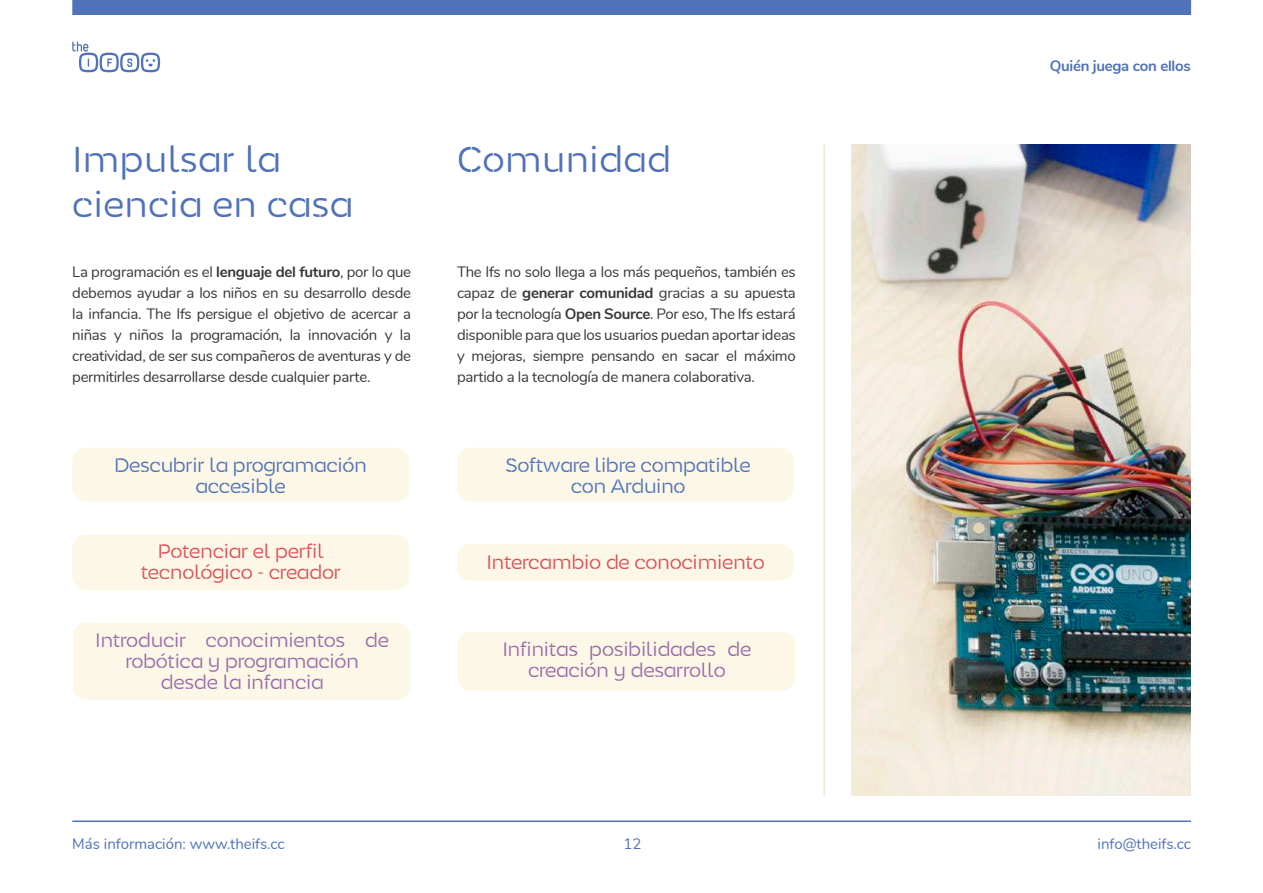
<style>
.page{position:relative;width:1263px;height:893px;background:#fff}
.page>*{position:absolute;margin:0;border:0;box-sizing:border-box;transform-origin:0 0}
.t1{font:300 36px/45px "Monty Stencil";color:#4f72b8}
.t2{font:300 19.5px/21px "Monty Stencil";letter-spacing:-.02em;color:#996bab;text-align:center}
.t3{font:300 19.5px/21px "Monty Stencil";letter-spacing:-.02em;color:#4f72b8;text-align:center}
.t4{font:300 19.5px/21px "Monty Stencil";letter-spacing:-.02em;color:#db4f57;text-align:center}
.t5{font:15px/21px "Nunito";letter-spacing:-.02em;color:#383836;text-align:justify}
.t6{font:15px "Nunito";color:#4f72b8}
.t7{font:700 15px "Nunito";letter-spacing:-.02em;color:#4f72b8}
.s1{font-weight:700}
</style>
<div class="page">
<hr style="left:72px;top:820px;width:1119px;height:2px;background:#4f72b8">
<div style="left:72px;top:0;width:1119px;height:15px;background:#4f72b8"></div>
<img style="left:852px;top:145px;width:339px;height:650px">
<hr style="left:823px;top:145px;width:2px;height:650px;background:#ece8d5">
<div style="left:72px;top:448px;width:337px;height:54px;background:#fcf7e6;border-radius:14px"></div>
<div style="left:457px;top:448px;width:337px;height:54px;background:#fcf7e6;border-radius:14px"></div>
<div style="left:72px;top:534px;width:337px;height:56px;background:#fcf7e6;border-radius:14px"></div>
<div style="left:457px;top:544px;width:337px;height:36px;background:#fcf7e6;border-radius:14px"></div>
<div style="left:73px;top:623px;width:338px;height:77px;background:#fcf7e6;border-radius:14px"></div>
<div style="left:457px;top:632px;width:338px;height:59px;background:#fcf7e6;border-radius:14px"></div>
<svg style="left:72px;top:41px;width:88px;height:31px"></svg>
<h1 class="t1" style="left:72px;top:136px;width:282px">Impulsar la ciencia en casa</h1>
<h1 class="t1" style="left:457px;top:136px;width:216px">Comunidad</h1>
<p class="t5" style="left:72px;top:260px;width:340px">La programación es el <span class="s1">lenguaje del futuro</span>, por lo que debemos ayudar a los niños en su desarrollo desde la infancia. The Ifs persigue el objetivo de acercar a niñas y niños la programación, la innovación y la creatividad, de ser sus compañeros de aventuras y de permitirles desarrollarse desde cualquier parte.</p>
<p class="t5" style="left:457px;top:260px;width:340px">The Ifs no solo llega a los más pequeños, también es capaz de <span class="s1">generar comunidad</span> gracias a su apuesta por la tecnología <span class="s1">Open Source</span>. Por eso, The Ifs estará disponible para que los usuarios puedan aportar ideas y mejoras, siempre pensando en sacar el máximo partido a la tecnología de manera colaborativa.</p>
<h2 class="t3" style="left:114px;top:454px;width:254px">Descubrir la programación accesible</h2>
<h2 class="t3" style="left:506px;top:454px;width:247px">Software libre compatible con Arduino</h2>
<h2 class="t4" style="left:141px;top:540px;width:202px">Potenciar el perfil tecnológico - creador</h2>
<h2 class="t4" style="left:486px;top:551px;width:280px">Intercambio de conocimiento</h2>
<h2 class="t2" style="left:95px;top:629px;width:295px">Introducir conocimientos de robótica y programación desde la infancia</h2>
<h2 class="t2" style="left:502px;top:638px;width:251px">Infinitas posibilidades de creación y desarrollo</h2>
<p class="t7" style="left:1050px;top:55px;width:142px">Quién juega con ellos</p>
<p class="t6" style="left:72px;top:832px;width:214px">Más información: www.theifs.cc</p>
<p class="t6" style="left:623px;top:832px;width:19px">12</p>
<p class="t6" style="left:1097px;top:832px;width:95px">info@theifs.cc</p>
</div>
